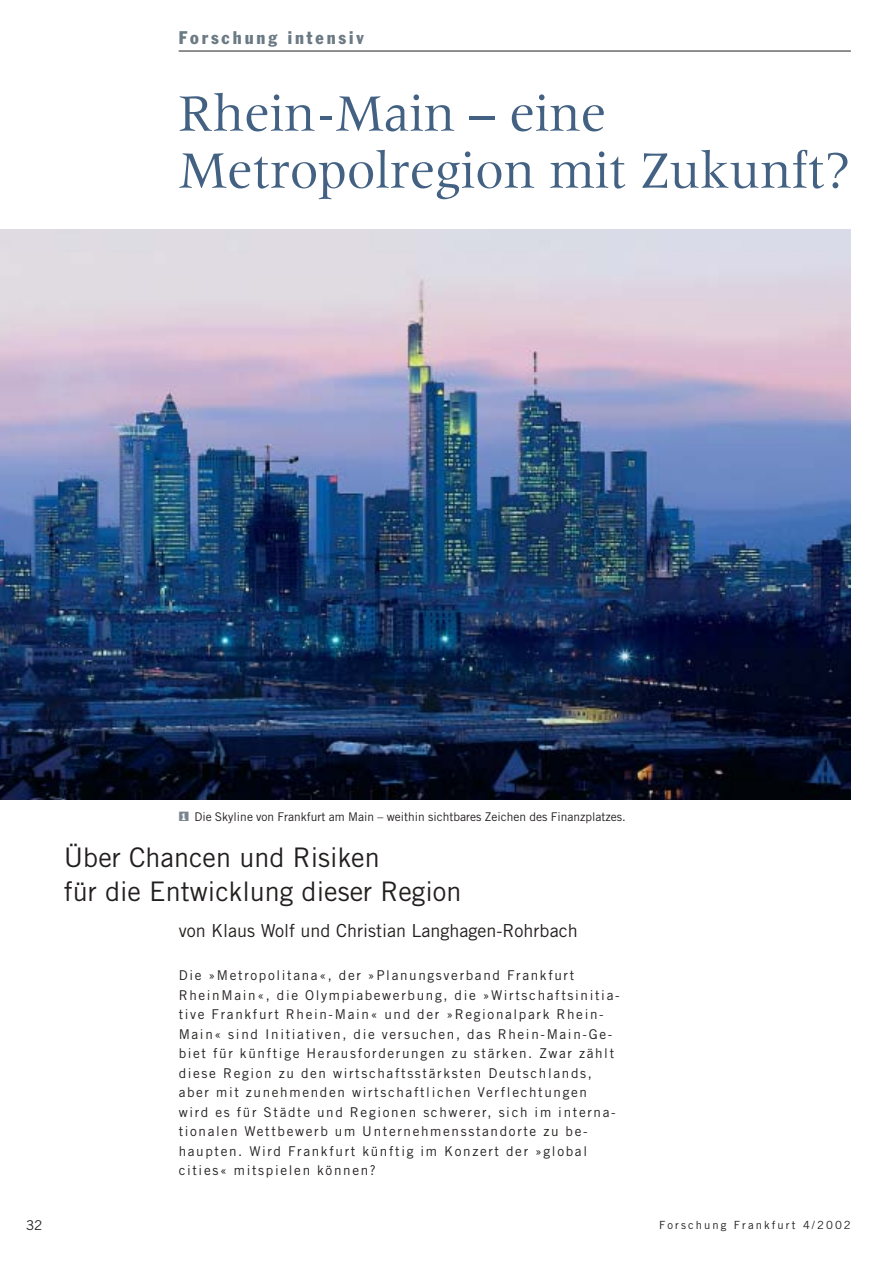
<style>
.page{position:relative;width:893px;height:1263px;background:#fff}
.page>*{position:absolute;margin:0;border:0;box-sizing:border-box;transform-origin:0 0}
.t1{font:54px/57px "Meridien";color:#436182;scale:.95 1}
.t2{font:27px/34px "Trade Gothic";color:#231f1f}
.t3{font:18px "Trade Gothic";color:#231f1f}
.t4{font:condensed 18px "Franklin Gothic";letter-spacing:.16em;color:#6b7a83}
.t5{font:13.5px/19.5px "Trade Gothic";letter-spacing:.12em;color:#231f1f}
.t6{font:12px "Trade Gothic";color:#231f1f}
.t7{font:11.25px "Trade Gothic";letter-spacing:.185em;color:#231f1f}
.s1{color:#79868d}
.s2{font-family:"Franklin Gothic";font-size:9px;color:#fff}
</style>
<div class="page">
<img style="left:0;top:229px;width:850px;height:570px">
<hr style="left:179px;top:51px;width:671px;height:1px;background:#231f1f">
<h3 class="t4" style="left:179px;top:31px;width:186px">Forschung intensiv</h3>
<h1 class="t1" style="left:179px;top:89px;width:708px">Rhein-Main – eine<br>Metropolregion mit Zukunft?</h1>
<p class="t6" style="left:179px;top:813px;width:448px"><span class="s1">■</span><span class="s2">1</span> Die Skyline von Frankfurt am Main – weithin sichtbares Zeichen des Finanzplatzes.</p>
<h2 class="t2" style="left:64px;top:843px;width:399px">Über Chancen und Risiken<br>für die Entwicklung dieser Region</h2>
<h3 class="t3" style="left:179px;top:924px;width:400px">von Klaus Wolf und Christian Langhagen-Rohrbach</h3>
<p class="t5" style="left:179px;top:967px;width:442px">Die »Metropolitana«, der »Planungsverband Frankfurt RheinMain«, die Olympiabewerbung, die »Wirtschaftsinitia&shy;tive Frankfurt Rhein-Main« und der »Regionalpark Rhein-Main« sind Initiativen, die versuchen, das Rhein-Main-Ge&shy;biet für künftige Herausforderungen zu stärken. Zwar zählt diese Region zu den wirtschaftsstärksten Deutschlands, aber mit zunehmenden wirtschaftlichen Verflechtungen wird es für Städte und Regionen schwerer, sich im interna&shy;tionalen Wettbewerb um Unternehmensstandorte zu be&shy;haupten. Wird Frankfurt künftig im Konzert der »global cities« mitspielen können?</p>
<p class="t5" style="left:26px;top:1216px;width:18px">32</p>
<p class="t7" style="left:659px;top:1221px;width:193px">Forschung Frankfurt 4/2002</p>
</div>
